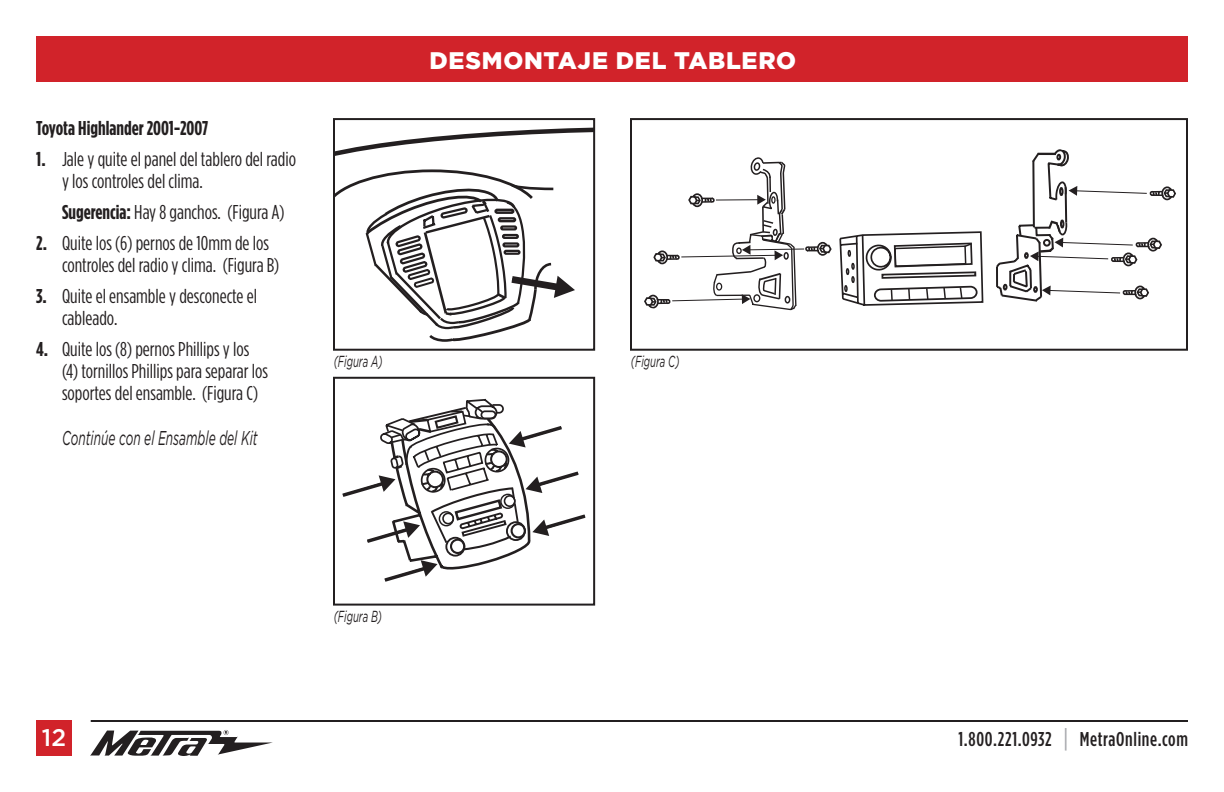
<style>
.page{position:relative;width:1224px;height:792px;background:#fff}
.page>*{position:absolute;margin:0;border:0;box-sizing:border-box;transform-origin:0 0}
.t1{font:900 24px "Gotham";letter-spacing:.03em;color:#fff}
.t2{font:500 24px "Gotham";color:#fff}
.t3{font:20px/22px "Gotham Condensed";color:#231f20}
.t4{font:500 20px "Gotham Condensed";letter-spacing:.035em;color:#231f20}
.t5{font:italic 20px "Gotham";color:#231f20;scale:.6 1}
.t6{font:700 20px "Gotham Condensed";color:#231f20}
.t7{font:italic 16px "Gotham";color:#231f20;scale:.6 1}
.s1{font-weight:700}
.s2{font-size:26px;color:#a8a9ad}
</style>
<div class="page">
<div style="left:36px;top:36px;width:1152px;height:45px;background:#d1232a"></div>
<svg style="left:90px;top:730px;width:183px;height:26px"></svg>
<hr style="left:91px;top:720px;width:1097px;height:2px;background:#231f20">
<div style="left:36px;top:720px;width:36px;height:36px;background:#d1232a"></div>
<svg style="left:336px;top:127px;width:256px;height:215px"></svg>
<div style="left:333px;top:118px;width:262px;height:233px;border:2px solid #231f20"></div>
<svg style="left:644px;top:157px;width:340px;height:154px"></svg>
<svg style="left:996px;top:149px;width:180px;height:153px"></svg>
<div style="left:630px;top:118px;width:558px;height:233px;border:2px solid #231f20"></div>
<svg style="left:342px;top:399px;width:243px;height:183px"></svg>
<div style="left:333px;top:377px;width:262px;height:229px;border:2px solid #231f20"></div>
<p class="t6" style="left:36px;top:117px;width:174px">Toyota Highlander 2001-2007</p>
<p class="t3" style="left:62px;top:148px;width:236px;text-indent:-26px"><span class="s1">1.</span> Jale y quite el panel del tablero del radio y los controles del clima.</p>
<p class="t3" style="left:62px;top:201px;width:224px"><span class="s1">Sugerencia:</span> Hay 8 ganchos. (Figura A)</p>
<p class="t3" style="left:62px;top:232px;width:219px;text-indent:-26px"><span class="s1">2.</span> Quite los (6) pernos de 10mm de los controles del radio y clima. (Figura B)</p>
<p class="t3" style="left:62px;top:285px;width:197px;text-indent:-26px"><span class="s1">3.</span> Quite el ensamble y desconecte el cableado.</p>
<p class="t3" style="left:62px;top:338px;width:208px;text-indent:-26px"><span class="s1">4.</span> Quite los (8) pernos Phillips y los (4) tornillos Phillips para separar los soportes del ensamble. (Figura C)</p>
<p class="t5" style="left:62px;top:427px;width:328px">Continúe con el Ensamble del Kit</p>
<p class="t1" style="left:430px;top:46px;width:368px">DESMONTAJE DEL TABLERO</p>
<p class="t7" style="left:334px;top:353px;width:83px">(Figura A)</p>
<p class="t7" style="left:631px;top:353px;width:82px">(Figura C)</p>
<p class="t7" style="left:334px;top:607px;width:82px">(Figura B)</p>
<p class="t2" style="left:42px;top:724px;width:26px">12</p>
<p class="t4" style="left:959px;top:728px;width:231px">1.800.221.0932 <span class="s2">|</span> MetraOnline.com</p>
</div>
